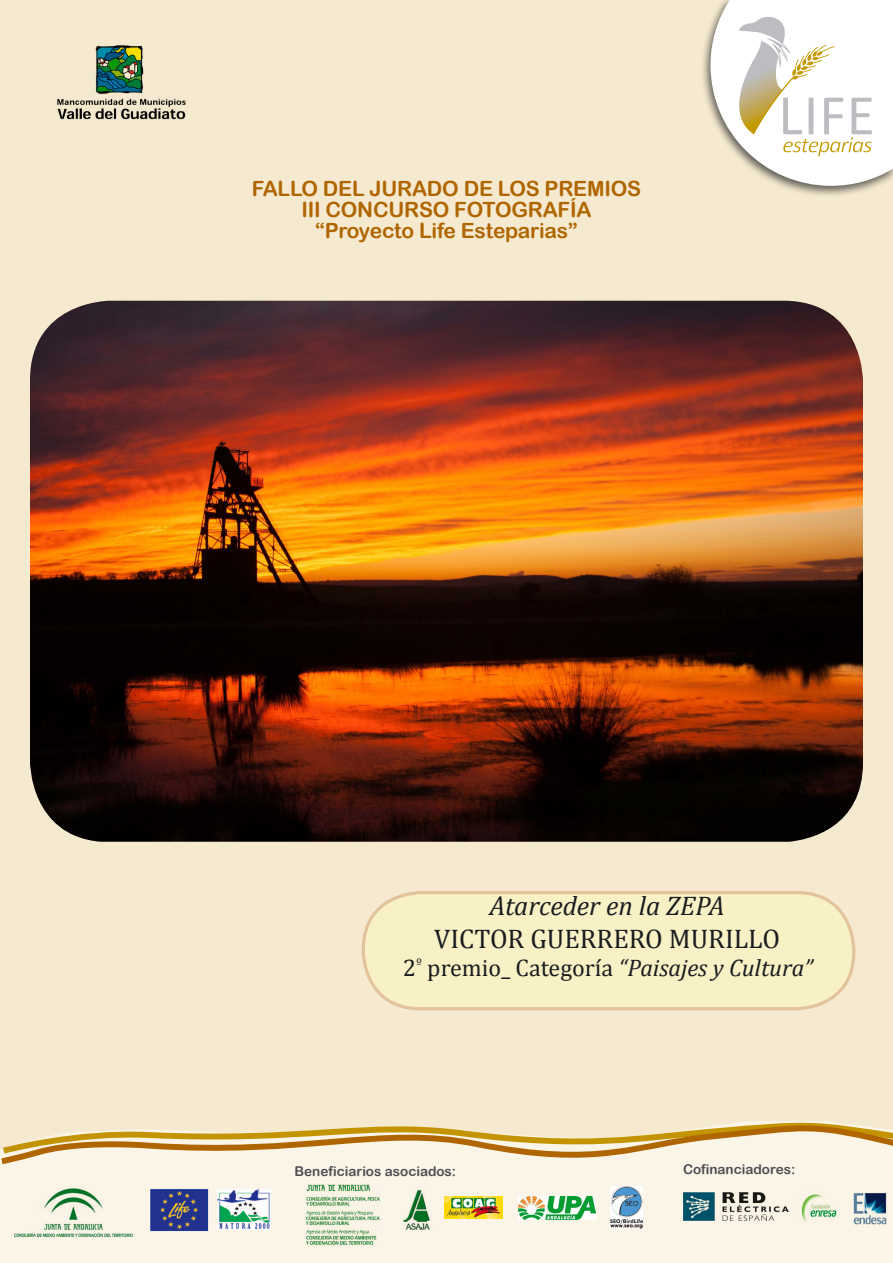
<style>
.page{position:relative;width:893px;height:1263px;background:#f5eacf}
.page>*{position:absolute;margin:0;border:0;box-sizing:border-box;transform-origin:0 0}
.t1{font:27px "Cambria";color:#1b1c20}
.t2{font:italic 27px "Cambria";color:#1b1c20}
.t3{font:italic 24px "Cambria";color:#1b1c20}
.t4{font:21px "Arial Rounded MT Bold";letter-spacing:-.01em;color:#b06600}
.t5{font:13.5px "Arial Rounded MT Bold";color:#4e4d51}
.s1{font-style:normal}
</style>
<div class="page">
<hr style="left:0;top:1260px;width:893px;height:3px;background:#fbf5e8">
<div style="left:0;top:1176px;width:893px;height:84px;background:#fbf5e8"></div>
<svg style="left:0;top:1121px;width:893px;height:55px"></svg>
<img style="left:57px;top:45px;width:129px;height:75px">
<div style="left:700px;top:0;width:193px;height:197px;background:#1b1c20;opacity:.69"></div>
<svg style="left:710px;top:0;width:183px;height:186px;background:#f0eee5"></svg>
<div style="left:363px;top:892px;width:491px;height:117px;background:#f8f1c6;border-radius:57px"></div>
<div style="left:362px;top:891px;width:493px;height:119px;border:3px solid #e2c49c;border-radius:57px"></div>
<img style="left:683px;top:1192px;width:105px;height:28px">
<img style="left:795px;top:1191px;width:44px;height:32px">
<img style="left:853px;top:1192px;width:34px;height:32px">
<img style="left:397px;top:1189px;width:41px;height:40px">
<img style="left:444px;top:1196px;width:58px;height:22px">
<img style="left:611px;top:1187px;width:32px;height:41px">
<img style="left:518px;top:1196px;width:77px;height:23px">
<img style="left:148px;top:1187px;width:62px;height:45px">
<img style="left:218px;top:1188px;width:53px;height:42px">
<img style="left:11px;top:1187px;width:125px;height:51px">
<img style="left:305px;top:1183px;width:76px;height:63px">
<img style="left:30px;top:301px;width:833px;height:541px">
<p class="t4" style="left:252px;top:176px;width:391px">FALLO DEL JURADO DE LOS PREMIOS</p>
<p class="t4" style="left:301px;top:197px;width:292px">III CONCURSO FOTOGRAFÍA</p>
<p class="t4" style="left:315px;top:218px;width:264px">“Proyecto Life Esteparias”</p>
<p class="t2" style="left:489px;top:889px;width:237px">Atarceder en la ZEPA</p>
<p class="t1" style="left:434px;top:922px;width:348px">VICTOR GUERRERO MURILLO</p>
<p class="t3" style="left:403px;top:953px;width:412px"><span class="s1">2</span><sup>º</sup> <span class="s1">premio_ Categoría</span> “Paisajes y Cultura”</p>
<p class="t5" style="left:294px;top:1163px;width:163px">Beneficiarios asociados:</p>
<p class="t5" style="left:683px;top:1161px;width:114px">Cofinanciadores:</p>
</div>
